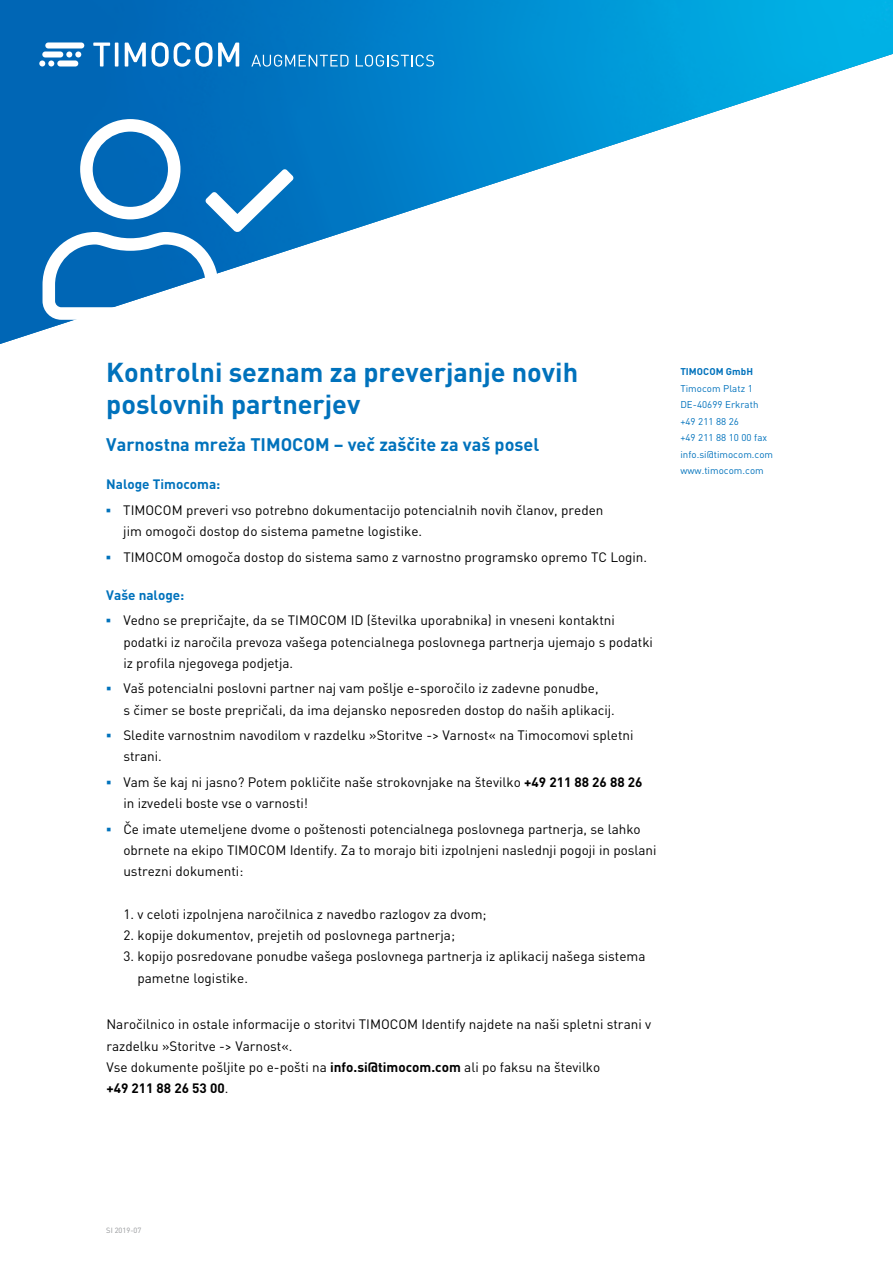
<style>
.page{position:relative;width:893px;height:1263px;background:#fff}
.page>*{position:absolute;margin:0;border:0;box-sizing:border-box;transform-origin:0 0}
.t1{font:700 27px/32.4px "DIN Pro";color:#0072bc}
.t2{font:700 18px "DIN Pro";color:#0072bc}
.t3{font:13.5px/21.3px "DIN Pro";color:#000}
.t4{font:700 13.5px "DIN Pro";color:#0072bc}
.t5{font:9.75px/16.5px "DIN Pro";letter-spacing:.005em;color:#0072bc}
.t6{font:700 9.75px "DIN Pro";letter-spacing:.005em;color:#0072bc}
.t7{font:7.5px "DIN Pro";color:#939598}
.s1{font-family:"Arial";font-weight:700;color:#0072bc}
.s2{font-weight:700}
</style>
<div class="page">
<img style="left:0;top:0;width:893px;height:344px">
<div style="left:45px;top:42px;width:39px;height:6px;background:#fff;border-radius:3px"></div>
<svg style="left:39px;top:60px;width:15px;height:6px"></svg>
<div style="left:57px;top:60px;width:21px;height:6px;background:#fff;border-radius:3px"></div>
<svg style="left:66px;top:51px;width:15px;height:6px"></svg>
<div style="left:42px;top:51px;width:21px;height:6px;background:#fff;border-radius:3px"></div>
<svg style="left:251px;top:55px;width:98px;height:12px"></svg>
<svg style="left:356px;top:55px;width:78px;height:12px"></svg>
<svg style="left:93px;top:43px;width:17px;height:24px"></svg>
<hr style="left:115px;top:43px;width:3px;height:24px;background:#fff">
<svg style="left:125px;top:42px;width:114px;height:25px"></svg>
<svg style="left:43px;top:119px;width:251px;height:201px;fill:#006cbb"></svg>
<h1 class="t1" style="left:106px;top:353px;width:473px">Kontrolni seznam za preverjanje novih poslovnih partnerjev</h1>
<h2 class="t2" style="left:106px;top:429px;width:434px">Varnostna mreža TIMOCOM – več zaščite za vaš posel</h2>
<p class="t4" style="left:106px;top:473px;width:116px">Naloge Timocoma:</p>
<p class="t3" style="left:123px;top:498px;width:482px;text-indent:-17px"><span class="s1">▪</span> TIMOCOM preveri vso potrebno dokumentacijo potencialnih novih članov, preden jim omogoči dostop do sistema pametne logistike.</p>
<p class="t3" style="left:106px;top:545px;width:542px"><span class="s1">▪</span> TIMOCOM omogoča dostop do sistema samo z varnostno programsko opremo TC Login.</p>
<p class="t4" style="left:106px;top:584px;width:80px">Vaše naloge:</p>
<p class="t3" style="left:123px;top:608px;width:531px;text-indent:-17px"><span class="s1">▪</span> Vedno se prepričajte, da se TIMOCOM ID (številka uporabnika) in vneseni kontaktni podatki iz naročila prevoza vašega potencialnega poslovnega partnerja ujemajo s podatki iz profila njegovega podjetja.</p>
<p class="t3" style="left:123px;top:676px;width:493px;text-indent:-17px"><span class="s1">▪</span> Vaš potencialni poslovni partner naj vam pošlje e-sporočilo iz zadevne ponudbe,<br>s čimer se boste prepričali, da ima dejansko neposreden dostop do naših aplikacij.</p>
<p class="t3" style="left:123px;top:723px;width:512px;text-indent:-17px"><span class="s1">▪</span> Sledite varnostnim navodilom v razdelku »Storitve -&gt; Varnost« na Timocomovi spletni strani.</p>
<p class="t3" style="left:123px;top:770px;width:521px;text-indent:-17px"><span class="s1">▪</span> Vam še kaj ni jasno? Potem pokličite naše strokovnjake na številko <span class="s2">+49 211 88 26 88 26 </span>in izvedeli boste vse o varnosti!</p>
<p class="t3" style="left:123px;top:817px;width:535px;text-indent:-17px"><span class="s1">▪</span> Če imate utemeljene dvome o poštenosti potencialnega poslovnega partnerja, se lahko obrnete na ekipo TIMOCOM Identify. Za to morajo biti izpolnjeni naslednji pogoji in poslani ustrezni dokumenti:</p>
<p class="t3" style="left:123px;top:902px;width:365px">1. v celoti izpolnjena naročilnica z navedbo razlogov za dvom;</p>
<p class="t3" style="left:123px;top:923px;width:333px">2. kopije dokumentov, prejetih od poslovnega partnerja;</p>
<p class="t3" style="left:137px;top:944px;width:510px;text-indent:-14px">3. kopijo posredovane ponudbe vašega poslovnega partnerja iz aplikacij našega sistema pametne logistike.</p>
<p class="t3" style="left:106px;top:1012px;width:546px">Naročilnico in ostale informacije o storitvi TIMOCOM Identify najdete na naši spletni strani v razdelku »Storitve -&gt; Varnost«.<br>Vse dokumente pošljite po e-pošti na <span class="s2">info.si@timocom.com</span> ali po faksu na številko<br><span class="s2">+49 211 88 26 53 00</span>.</p>
<p class="t6" style="left:680px;top:364px;width:74px">TIMOCOM GmbH</p>
<p class="t5" style="left:680px;top:379px;width:94px">Timocom Platz 1<br>DE-40699 Erkrath +49 211 88 26<br>+49 211 88 10 00 fax info.si@timocom.com www.timocom.com</p>
<p class="t7" style="left:106px;top:1224px;width:37px">SI 2019-07</p>
</div>
